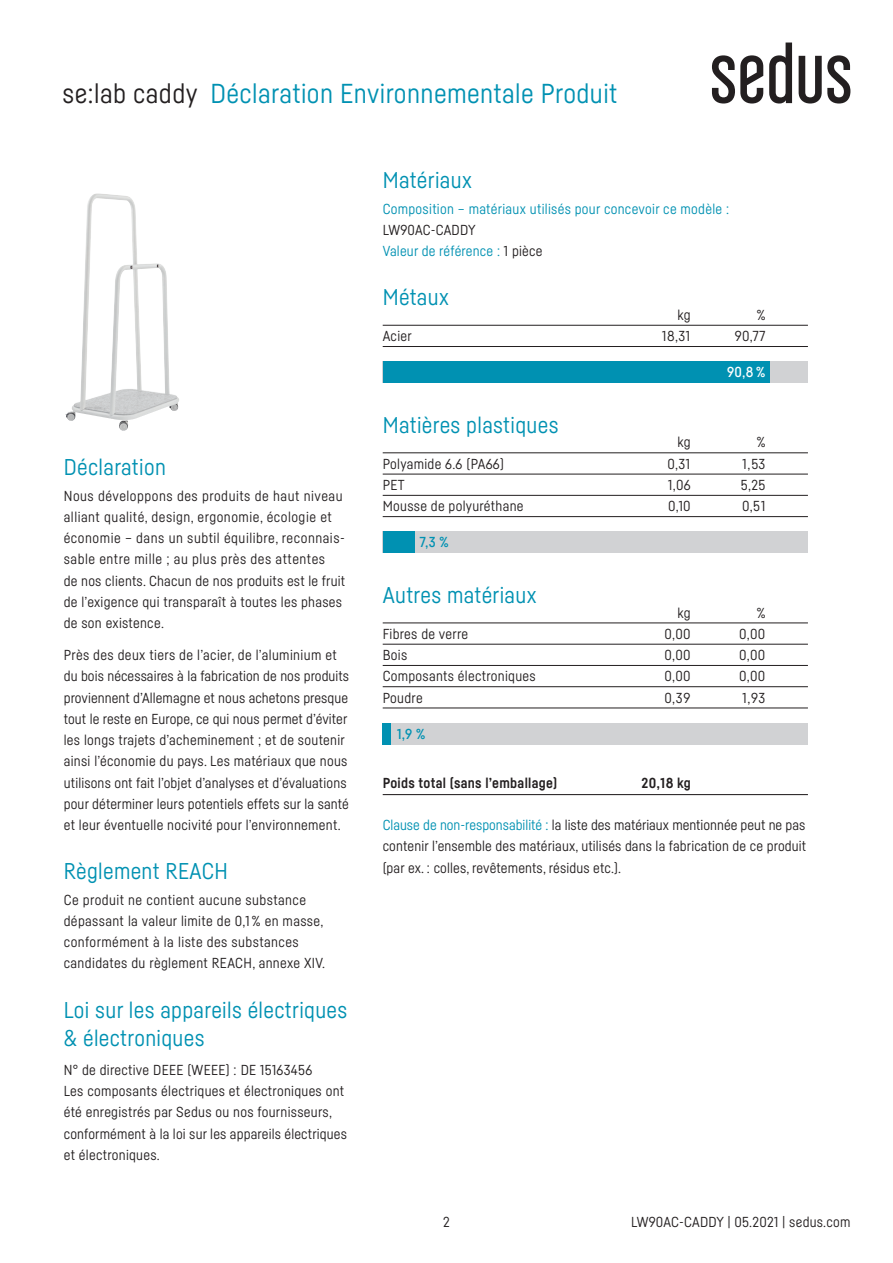
<style>
.page{position:relative;width:893px;height:1263px;background:#fff}
.page>*{position:absolute;margin:0;border:0;box-sizing:border-box;transform-origin:0 0}
.t1{font:27px "Sedus Sans";letter-spacing:.015em;color:#0091b2}
.t2{font:22.5px/28.5px "Sedus Sans";letter-spacing:.015em;color:#0091b2}
.t3{font:14.25px/21.3px "Sedus Sans";letter-spacing:.02em;color:#231f20}
.t4{font:14.25px "Sedus Sans";letter-spacing:.02em;color:#0091b2}
.t5{font:700 14.25px "Sedus Sans";letter-spacing:.02em;color:#231f20}
.t6{font:500 14.25px "Sedus Sans";color:#0091b2}
.t7{font:500 14.25px "Sedus Sans";color:#fff}
.s1{color:#231f20}
.s2{color:#0091b2}
</style>
<div class="page">
<svg style="left:712px;top:55px;width:51px;height:49px"></svg>
<svg style="left:769px;top:43px;width:23px;height:61px"></svg>
<svg style="left:799px;top:55px;width:51px;height:49px"></svg>
<img style="left:65px;top:194px;width:73px;height:237px">
<hr style="left:383px;top:325px;width:425px;height:1px;background:#231f20">
<hr style="left:383px;top:346px;width:425px;height:1px;background:#231f20">
<div style="left:383px;top:361px;width:425px;height:22px;background:#d1d2d4"></div>
<div style="left:383px;top:361px;width:387px;height:22px;background:#0091b2"></div>
<hr style="left:383px;top:453px;width:425px;height:1px;background:#231f20">
<hr style="left:383px;top:474px;width:425px;height:1px;background:#231f20">
<hr style="left:383px;top:495px;width:425px;height:1px;background:#231f20">
<hr style="left:383px;top:516px;width:425px;height:1px;background:#231f20">
<div style="left:383px;top:531px;width:425px;height:22px;background:#d1d2d4"></div>
<div style="left:383px;top:531px;width:32px;height:22px;background:#0091b2"></div>
<hr style="left:383px;top:623px;width:425px;height:1px;background:#231f20">
<hr style="left:383px;top:644px;width:425px;height:1px;background:#231f20">
<hr style="left:383px;top:665px;width:425px;height:1px;background:#231f20">
<hr style="left:383px;top:686px;width:425px;height:1px;background:#231f20">
<hr style="left:383px;top:708px;width:425px;height:1px;background:#231f20">
<div style="left:383px;top:723px;width:425px;height:21px;background:#d1d2d4"></div>
<hr style="left:383px;top:794px;width:425px;height:1px;background:#231f20">
<div style="left:383px;top:723px;width:8px;height:21px;background:#0091b2"></div>
<h1 class="t1" style="left:63px;top:77px;width:557px"><span class="s1">se:lab caddy</span> Déclaration Environnementale Produit</h1>
<h2 class="t2" style="left:383px;top:166px;width:91px">Matériaux</h2>
<p class="t4" style="left:383px;top:200px;width:348px">Composition – matériaux utilisés pour concevoir ce modèle :</p>
<p class="t3" style="left:383px;top:219px;width:161px">LW90AC-CADDY<br><span class="s2">Valeur de référence :</span> 1 pièce</p>
<h2 class="t2" style="left:383px;top:283px;width:68px">Métaux</h2>
<p class="t3" style="left:678px;top:304px;width:15px">kg</p>
<p class="t3" style="left:757px;top:304px;width:10px">%</p>
<p class="t3" style="left:383px;top:325px;width:31px">Acier</p>
<p class="t3" style="left:662px;top:325px;width:30px">18,31</p>
<p class="t3" style="left:735px;top:325px;width:32px">90,77</p>
<h2 class="t2" style="left:64px;top:453px;width:104px">Déclaration</h2>
<p class="t3" style="left:64px;top:485px;width:283px">Nous développons des produits de haut niveau alliant qualité, design, ergonomie, écologie et économie – dans un subtil équilibre, reconnais&shy;sable entre mille ; au plus près des attentes<br>de nos clients. Chacun de nos produits est le fruit de l’exigence qui transparaît à toutes les phases de son existence.</p>
<p class="t3" style="left:64px;top:644px;width:287px">Près des deux tiers de l’acier, de l’aluminium et du bois nécessaires à la fabrication de nos produits proviennent d’Allemagne et nous achetons presque tout le reste en Europe, ce qui nous permet d’éviter les longs trajets d’acheminement ; et de soutenir ainsi l’économie du pays. Les matériaux que nous utilisons ont fait l’objet d’analyses et d’évaluations pour déterminer leurs potentiels effets sur la santé et leur éventuelle nocivité pour l’environnement.</p>
<h2 class="t2" style="left:64px;top:857px;width:166px">Règlement REACH</h2>
<p class="t3" style="left:64px;top:889px;width:263px">Ce produit ne contient aucune substance dépassant la valeur limite de 0,1 % en masse, conformément à la liste des substances candidates du règlement REACH, annexe XIV.</p>
<h2 class="t2" style="left:64px;top:995px;width:285px">Loi sur les appareils électriques &amp; électroniques</h2>
<p class="t3" style="left:64px;top:1059px;width:285px">N° de directive DEEE (WEEE) : DE 15163456<br>Les composants électriques et électroniques ont été enregistrés par Sedus ou nos fournisseurs, conformément à la loi sur les appareils électriques et électroniques.</p>
<h2 class="t2" style="left:383px;top:410px;width:177px">Matières plastiques</h2>
<p class="t7" style="left:727px;top:364px;width:40px">90,8 %</p>
<p class="t3" style="left:678px;top:431px;width:15px">kg</p>
<p class="t3" style="left:757px;top:431px;width:10px">%</p>
<p class="t3" style="left:383px;top:453px;width:123px">Polyamide 6.6 (PA66)</p>
<p class="t3" style="left:667px;top:453px;width:24px">0,31</p>
<p class="t3" style="left:742px;top:453px;width:24px">1,53</p>
<p class="t3" style="left:383px;top:474px;width:23px">PET</p>
<p class="t3" style="left:668px;top:474px;width:24px">1,06</p>
<p class="t3" style="left:741px;top:474px;width:26px">5,25</p>
<p class="t3" style="left:383px;top:495px;width:142px">Mousse de polyuréthane</p>
<p class="t3" style="left:668px;top:495px;width:24px">0,10</p>
<p class="t3" style="left:742px;top:495px;width:25px">0,51</p>
<p class="t6" style="left:420px;top:534px;width:31px">7,3 %</p>
<h2 class="t2" style="left:383px;top:580px;width:155px">Autres matériaux</h2>
<p class="t3" style="left:678px;top:601px;width:15px">kg</p>
<p class="t3" style="left:757px;top:601px;width:10px">%</p>
<p class="t3" style="left:383px;top:623px;width:87px">Fibres de verre</p>
<p class="t3" style="left:664px;top:623px;width:28px">0,00</p>
<p class="t3" style="left:739px;top:623px;width:28px">0,00</p>
<p class="t3" style="left:383px;top:644px;width:26px">Bois</p>
<p class="t3" style="left:664px;top:644px;width:28px">0,00</p>
<p class="t3" style="left:739px;top:644px;width:28px">0,00</p>
<p class="t3" style="left:383px;top:665px;width:155px">Composants électroniques</p>
<p class="t3" style="left:664px;top:665px;width:28px">0,00</p>
<p class="t3" style="left:739px;top:665px;width:28px">0,00</p>
<p class="t3" style="left:383px;top:687px;width:41px">Poudre</p>
<p class="t3" style="left:664px;top:687px;width:27px">0,39</p>
<p class="t3" style="left:743px;top:687px;width:24px">1,93</p>
<p class="t6" style="left:397px;top:725px;width:30px">1,9 %</p>
<p class="t5" style="left:383px;top:774px;width:176px">Poids total (sans l’emballage)</p>
<p class="t5" style="left:642px;top:774px;width:51px">20,18 kg</p>
<p class="t3" style="left:383px;top:814px;width:425px;text-align:justify"><span class="s2">Clause de non-responsabilité :</span> la liste des matériaux mentionnée peut ne pas contenir l’ensemble des matériaux, utilisés dans la fabrication de ce produit (par ex. : colles, revêtements, résidus etc.).</p>
<p class="t3" style="left:443px;top:1211px;width:8px">2</p>
<p class="t3" style="left:631px;top:1211px;width:221px">LW90AC-CADDY | 05.2021 | sedus.com</p>
</div>
